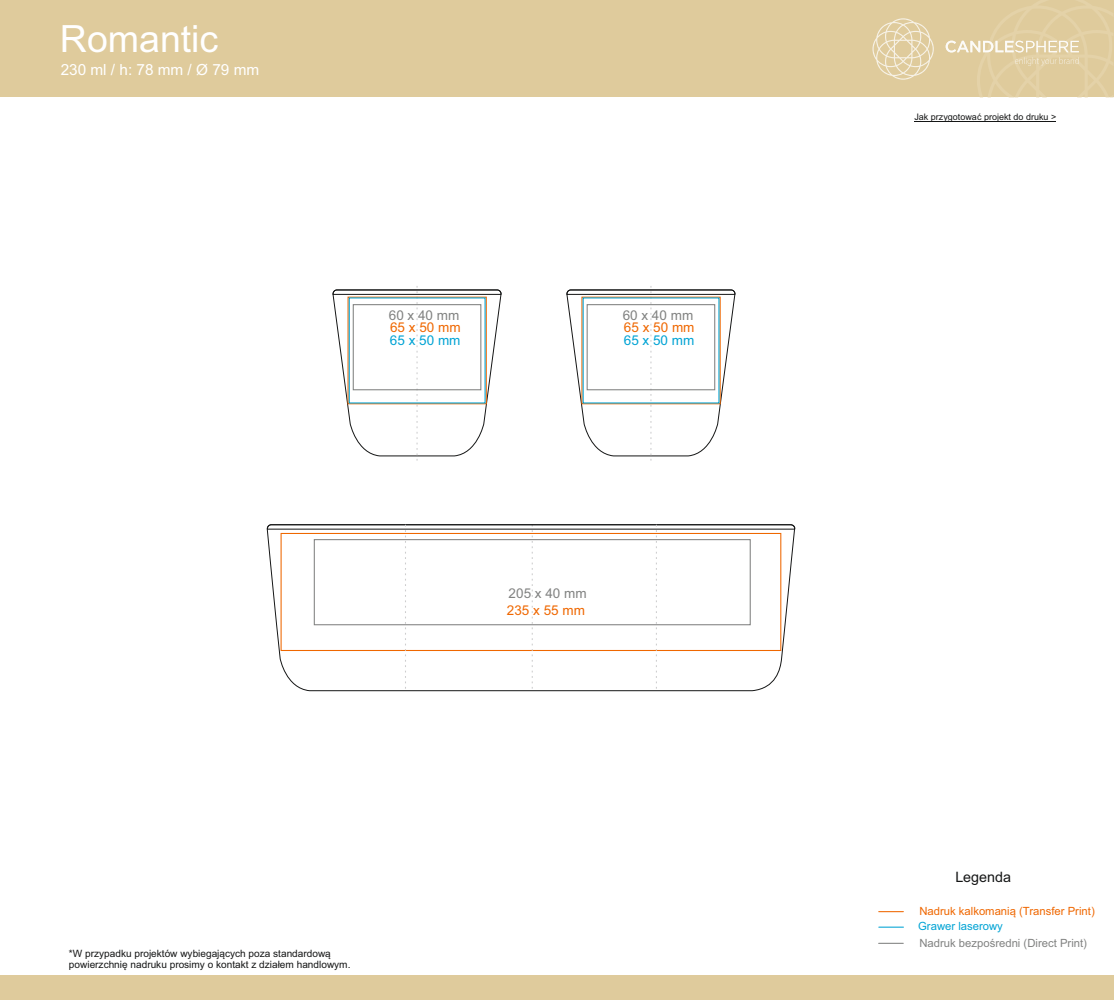
<style>
.page{position:relative;width:1114px;height:1000px;background:#fff}
.page>*{position:absolute;margin:0;border:0;box-sizing:border-box;transform-origin:0 0}
.t1{font:37.5px "Arial";color:#fff}
.t2{font:15.3px "Arial";color:#fff}
.t3{font:14.33px "Arial";color:#151616}
.t4{font:13.5px "Arial";color:#818281}
.t5{font:13.5px "Arial";color:#ef6700}
.t6{font:13.5px "Arial";color:#00a3d4}
.t7{font:11.32px "Arial";color:#ef6700}
.t8{font:11.32px "Arial";color:#818281}
.t9{font:11.32px "Arial";color:#00a3d4}
.t10{font:10.05px/11.2px "Arial";color:#151616}
.t11{font:9px "Arial";color:#151616}
</style>
<div class="page">
<svg style="left:878px;top:942px;width:25px;height:1px"></svg>
<svg style="left:879px;top:926px;width:24px;height:1px"></svg>
<div style="left:0;top:975px;width:1114px;height:24px;background:#dfcb9c"></div>
<div style="left:0;top:0;width:1113px;height:97px;background:#dfcb9c"></div>
<svg style="left:872px;top:18px;width:62px;height:62px"></svg>
<svg style="left:945px;top:0;width:168px;height:97px"></svg>
<hr style="left:914px;top:121px;width:142px;height:1px;background:#151616">
<svg style="left:333px;top:286px;width:168px;height:175px"></svg>
<div style="left:353px;top:304px;width:128px;height:86px;border:1px solid #818281"></div>
<svg style="left:566px;top:286px;width:169px;height:175px"></svg>
<div style="left:586px;top:304px;width:129px;height:86px;border:1px solid #818281"></div>
<svg style="left:267px;top:524px;width:528px;height:166px"></svg>
<h1 class="t1" style="left:60px;top:24px;width:160px">Romantic</h1>
<h2 class="t2" style="left:61px;top:63px;width:200px">230 ml / h: 78 mm / Ø 79 mm</h2>
<h3 class="t4" style="left:389px;top:310px;width:72px">60 x 40 mm</h3>
<h3 class="t6" style="left:390px;top:335px;width:72px">65 x 50 mm</h3>
<h3 class="t5" style="left:390px;top:322px;width:72px">65 x 50 mm</h3>
<h3 class="t4" style="left:623px;top:310px;width:72px">60 x 40 mm</h3>
<h3 class="t6" style="left:624px;top:335px;width:72px">65 x 50 mm</h3>
<h3 class="t5" style="left:624px;top:322px;width:72px">65 x 50 mm</h3>
<h3 class="t4" style="left:509px;top:588px;width:80px">205 x 40 mm</h3>
<h3 class="t5" style="left:507px;top:605px;width:80px">235 x 55 mm</h3>
<p class="t10" style="left:69px;top:948px;width:283px">*W przypadku projektów wybiegających poza standardową powierzchnię nadruku prosimy o kontakt z działem handlowym.</p>
<p class="t11" style="left:914px;top:113px;width:143px">Jak przygotować projekt do druku &gt;</p>
<h3 class="t3" style="left:955px;top:871px;width:57px">Legenda</h3>
<p class="t7" style="left:919px;top:907px;width:177px">Nadruk kalkomanią (Transfer Print)</p>
<p class="t8" style="left:919px;top:938px;width:169px">Nadruk bezpośredni (Direct Print)</p>
<p class="t9" style="left:918px;top:921px;width:86px">Grawer laserowy</p>
</div>
